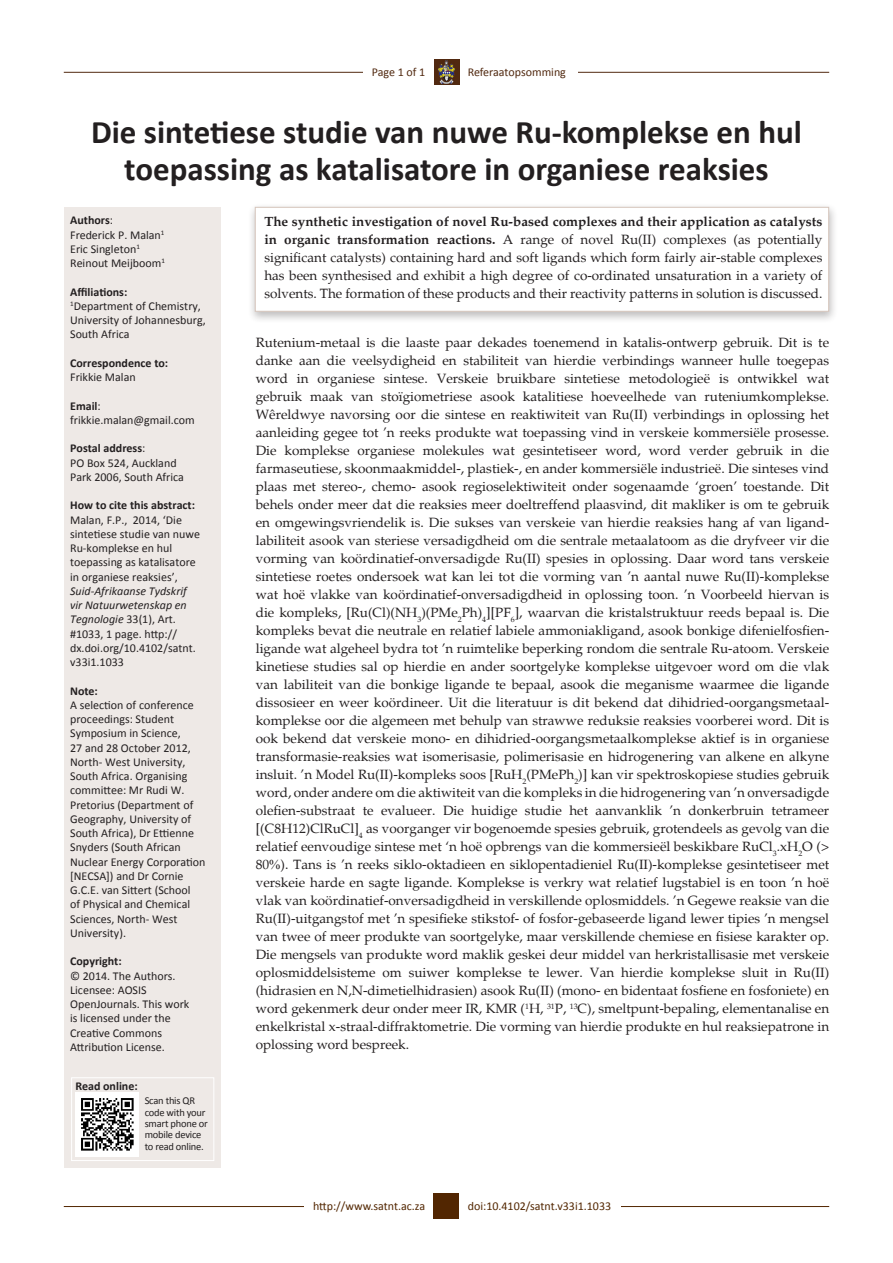
<style>
.page{position:relative;width:893px;height:1263px;background:#fff}
.page>*{position:absolute;margin:0;border:0;box-sizing:border-box;transform-origin:0 0}
.t1{font:700 33px/37.5px "Calibri";color:#231f20;text-align:center}
.t2{font:13.5px/18px "Palatino";color:#231f20;text-align:justify}
.t3{font:12px/14.2px "Calibri";color:#231f20}
.t4{font:700 12px "Calibri";color:#231f20}
.t5{font:12px "Calibri";color:#522601}
.t6{font:12px "Calibri";color:#512910}
.t7{font:10.5px/11.4px "Calibri";letter-spacing:-.02em;color:#231f20}
.s1{font-weight:400}
.s2{font-style:italic}
.s3{font-weight:700}
.s4{font-family:"Times New Roman"}
</style>
<div class="page">
<hr style="left:64px;top:72px;width:765px;height:1px;background:#512910">
<hr style="left:64px;top:1206px;width:765px;height:1px;background:#522601">
<div style="left:305px;top:1193px;width:129px;height:26px;background:#fff"></div>
<div style="left:459px;top:1193px;width:162px;height:26px;background:#fff"></div>
<div style="left:434px;top:1193px;width:25px;height:26px;background:#522601"></div>
<div style="left:459px;top:59px;width:119px;height:26px;background:#fff"></div>
<img style="left:434px;top:59px;width:25px;height:26px">
<div style="left:247px;top:203px;width:591px;height:121px;background:#231f20;opacity:.75"></div>
<div style="left:255px;top:207px;width:574px;height:105px;background:#fff"></div>
<div style="left:65px;top:207px;width:156px;height:960px;background:#eee9e6"></div>
<div style="left:363px;top:59px;width:71px;height:26px;background:#fff"></div>
<div style="left:71px;top:1077px;width:143px;height:84px;border:1px solid #fff"></div>
<img style="left:75px;top:1093px;width:64px;height:63px">
<p class="t6" style="left:372px;top:65px;width:55px">Page 1 of 1</p>
<p class="t6" style="left:468px;top:65px;width:100px">Referaatopsomming</p>
<p class="t1" style="left:91px;top:113px;width:712px">Die sintetiese studie van nuwe Ru-komplekse en hul toepassing as katalisatore in organiese reaksies</p>
<p class="t4" style="left:70px;top:213px;width:45px">Authors<span class="s1">:</span></p>
<p class="t3" style="left:70px;top:227px;width:96px">Frederick P. Malan<sup>1</sup></p>
<p class="t3" style="left:70px;top:242px;width:71px">Eric Singleton<sup>1</sup></p>
<p class="t3" style="left:70px;top:256px;width:96px">Reinout Meijboom<sup>1</sup></p>
<p class="t4" style="left:70px;top:284px;width:59px">Affiliations:</p>
<p class="t3" style="left:70px;top:299px;width:137px"><sup>1</sup>Department of Chemistry,<br>University of Johannesburg,<br>South Africa</p>
<p class="t4" style="left:70px;top:355px;width:100px">Correspondence to:</p>
<p class="t3" style="left:70px;top:370px;width:67px">Frikkie Malan</p>
<p class="t4" style="left:70px;top:398px;width:32px">Email<span class="s1">:</span></p>
<p class="t3" style="left:70px;top:413px;width:126px">frikkie.malan@gmail.com</p>
<p class="t4" style="left:70px;top:441px;width:77px">Postal address<span class="s1">:</span></p>
<p class="t3" style="left:70px;top:455px;width:115px">PO Box 524, Auckland<br>Park 2006, South Africa</p>
<p class="t4" style="left:70px;top:498px;width:126px">How to cite this abstract:</p>
<p class="t3" style="left:70px;top:512px;width:131px">Malan, F.P., 2014, ‘Die sintetiese studie van nuwe<br>Ru-komplekse en hul toepassing as katalisatore in organiese reaksies’,<br><span class="s2">Suid-Afrikaanse Tydskrif vir Natuurwetenskap en<br>Tegnologie</span> 33(1), Art. #1033, 1 page. http:// dx.doi.org/10.4102/satnt. v33i1.1033</p>
<p class="t4" style="left:70px;top:683px;width:29px">Note:</p>
<p class="t3" style="left:70px;top:698px;width:137px">A selection of conference proceedings: Student<br>Symposium in Science,<br>27 and 28 October 2012,<br>North- West University,<br>South Africa. Organising committee: Mr Rudi W.<br>Pretorius (Department of<br>Geography, University of<br>South Africa), Dr Ettienne<br>Snyders (South African<br>Nuclear Energy Corporation [NECSA]) and Dr Cornie<br>G.C.E. van Sittert (School<br>of Physical and Chemical<br>Sciences, North- West<br>University).</p>
<p class="t4" style="left:70px;top:954px;width:53px">Copyright:</p>
<p class="t3" style="left:70px;top:968px;width:107px">© 2014. The Authors.</p>
<p class="t3" style="left:70px;top:983px;width:121px">Licensee: AOSIS<br>OpenJournals. This work</p>
<p class="t3" style="left:70px;top:1011px;width:102px">is licensed under the</p>
<p class="t3" style="left:70px;top:1025px;width:93px">Creative Commons</p>
<p class="t3" style="left:70px;top:1040px;width:96px">Attribution License.</p>
<p class="t2" style="left:264px;top:213px;width:560px"><span class="s3">The synthetic investigation of novel Ru-based complexes and their application as catalysts in organic transformation reactions.</span> A range of novel Ru(II) complexes (as potentially significant catalysts) containing hard and soft ligands which form fairly air-stable complexes has been synthesised and exhibit a high degree of co-ordinated unsaturation in a variety of solvents. The formation of these products and their reactivity patterns in solution is discussed.</p>
<p class="t2" style="left:256px;top:334px;width:575px">Rutenium-metaal is die laaste paar dekades toenemend in katalis-ontwerp gebruik. Dit is te danke aan die veelsydigheid en stabiliteit van hierdie verbindings wanneer hulle toegepas word in organiese sintese. Verskeie bruikbare sintetiese metodologieë is ontwikkel wat gebruik maak van stoïgiometriese asook katalitiese hoeveelhede van ruteniumkomplekse.<br>Wêreldwye navorsing oor die sintese en reaktiwiteit van Ru(II) verbindings in oplossing het aanleiding gegee tot ’n reeks produkte wat toepassing vind in verskeie kommersiële prosesse.<br>Die komplekse organiese molekules wat gesintetiseer word, word verder gebruik in die farmaseutiese, skoonmaakmiddel-, plastiek-, en ander kommersiële industrieë. Die sinteses vind plaas met stereo-, chemo- asook regioselektiwiteit onder sogenaamde ‘groen’ toestande. Dit behels onder meer dat die reaksies meer doeltreffend plaasvind, dit makliker is om te gebruik en omgewingsvriendelik is. Die sukses van verskeie van hierdie reaksies hang af van ligand&shy;labiliteit asook van steriese versadigdheid om die sentrale metaalatoom as die dryfveer vir die vorming van koördinatief-onversadigde Ru(II) spesies in oplossing. Daar word tans verskeie sintetiese roetes ondersoek wat kan lei tot die vorming van ’n aantal nuwe Ru(II)-komplekse wat hoë vlakke van koördinatief-onversadigdheid in oplossing toon. ’n Voorbeeld hiervan is die kompleks, [Ru(Cl)(NH<sub>3</sub>)(PMe<sub>2</sub>Ph)<sub>4</sub>][PF<sub>6</sub>], waarvan die kristalstruktuur reeds bepaal is. Die kompleks bevat die neutrale en relatief labiele ammoniakligand, asook bonkige difenielfosfien&shy;ligande wat algeheel bydra tot ’n ruimtelike beperking rondom die sentrale Ru-atoom. Verskeie kinetiese studies sal op hierdie en ander soortgelyke komplekse uitgevoer word om die vlak van labiliteit van die bonkige ligande te bepaal, asook die meganisme waarmee die ligande dissosieer en weer koördineer. Uit die literatuur is dit bekend dat dihidried-oorgangsmetaal&shy;komplekse oor die algemeen met behulp van strawwe reduksie reaksies voorberei word. Dit is ook bekend dat verskeie mono- en dihidried-oorgangsmetaalkomplekse aktief is in organiese transformasie-reaksies wat isomerisasie, polimerisasie en hidrogenering van alkene en alkyne insluit. ’n Model Ru(II)-kompleks soos [RuH<sub>2</sub>(PMePh<sub>2</sub>)] kan vir spektroskopiese studies gebruik word, onder andere om die aktiwiteit van die kompleks in die hidrogenering van ’n onversadigde olefien-substraat te evalueer. Die huidige studie het aanvanklik ’n donkerbruin tetrameer [(C8H12)ClRuCl]<sub>4</sub> as voorganger vir bogenoemde spesies gebruik, grotendeels as gevolg van die relatief eenvoudige sintese met ‘n hoë opbrengs van die kommersieël beskikbare RuCl<sub>3</sub>.xH<sub>2</sub>O (&gt; 80<span class="s4">%</span>). Tans is ’n reeks siklo-oktadieen en siklopentadieniel Ru(II)-komplekse gesintetiseer met verskeie harde en sagte ligande. Komplekse is verkry wat relatief lugstabiel is en toon ’n hoë vlak van koördinatief-onversadigdheid in verskillende oplosmiddels. ’n Gegewe reaksie van die Ru(II)-uitgangstof met ’n spesifieke stikstof- of fosfor-gebaseerde ligand lewer tipies ’n mengsel van twee of meer produkte van soortgelyke, maar verskillende chemiese en fisiese karakter op.<br>Die mengsels van produkte word maklik geskei deur middel van herkristallisasie met verskeie oplosmiddelsisteme om suiwer komplekse te lewer. Van hierdie komplekse sluit in Ru(II) (hidrasien en N,N-dimetielhidrasien) asook Ru(II) (mono- en bidentaat fosfiene en fosfoniete) en word gekenmerk deur onder meer IR, KMR (<sup>1</sup>H, <sup>31</sup>P, <sup>13</sup>C), smeltpunt-bepaling, elementanalise en enkelkristal x-straal-diffraktometrie. Die vorming van hierdie produkte en hul reaksiepatrone in oplossing word bespreek.</p>
<p class="t4" style="left:75px;top:1078px;width:64px">Read online:</p>
<p class="t7" style="left:145px;top:1095px;width:65px">Scan this QR code with your smart phone or mobile device to read online.</p>
<p class="t5" style="left:313px;top:1199px;width:114px">http://www.satnt.ac.za</p>
<p class="t5" style="left:468px;top:1199px;width:145px">doi:10.4102/satnt.v33i1.1033</p>
</div>
